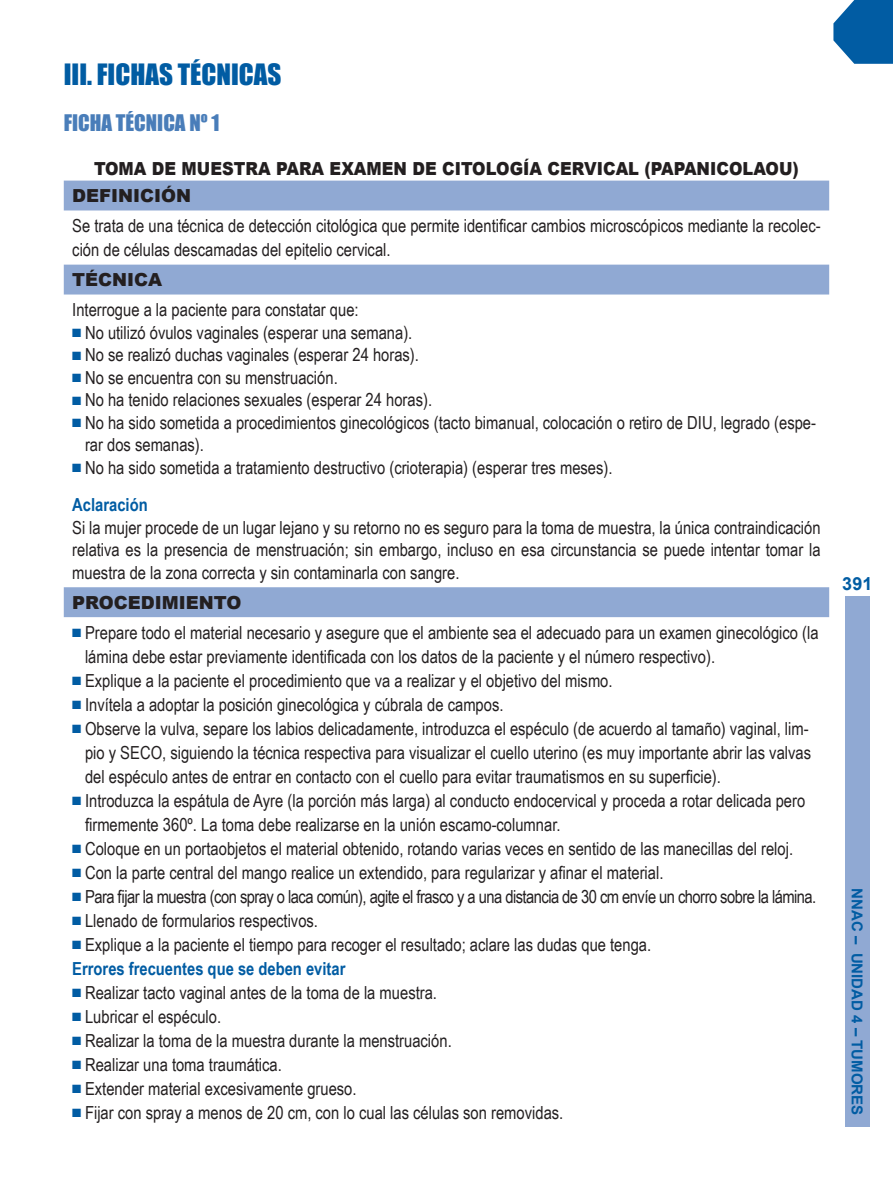
<style>
.page{position:relative;width:893px;height:1191px;background:#fff}
.page>*{position:absolute;margin:0;border:0;box-sizing:border-box;transform-origin:0 0}
.t1{font:27px "Impact";color:#015ca3}
.t2{font:21px "Impact";color:#497db9}
.t3{font:18px/24px "Arial Narrow";color:#231f20}
.t4{font:18px "Arial Narrow";letter-spacing:-.03em;color:#231f20}
.t5{font:900 18px/27.5px "Arial";color:#231f20;scale:.9 1}
.t6{font:900 18px "Arial";color:#231f20}
.t7{font:700 18px "Arial";color:#015ca3}
.t8{font:700 15px "Arial";color:#015ca3}
.s1{color:#015ca3}
.s2{font-weight:700;color:#015ca3}
</style>
<div class="page">
<div style="left:845px;top:596px;width:24px;height:531px;background:#90a9d3"></div>
<svg style="left:833px;top:0;width:60px;height:64px;background:#2372af"></svg>
<svg style="left:64px;top:181px;width:765px;height:436px"></svg>
<h1 class="t1" style="left:64px;top:54px;width:219px">III. FICHAS TÉCNICAS</h1>
<p class="t2" style="left:64px;top:106px;width:157px">FICHA TÉCNICA Nº 1</p>
<p class="t5" style="left:72px;top:154px;width:809px;text-indent:22px">TOMA DE MUESTRA PARA EXAMEN DE CITOLOGÍA CERVICAL (PAPANICOLAOU)<br>DEFINICIÓN</p>
<p class="t3" style="left:72px;top:213px;width:750px">Se trata de una técnica de detección citológica que permite identificar cambios microscópicos mediante la recolec&shy;ción de células descamadas del epitelio cervical.</p>
<p class="t6" style="left:72px;top:266px;width:91px">TÉCNICA</p>
<p class="t3" style="left:72px;top:297px;width:288px">Interrogue a la paciente para constatar que:</p>
<p class="t3" style="left:72px;top:320px;width:342px"><span class="s1">■</span> No utilizó óvulos vaginales (esperar una semana).</p>
<p class="t3" style="left:72px;top:342px;width:348px"><span class="s1">■</span> No se realizó duchas vaginales (esperar 24 horas).</p>
<p class="t3" style="left:72px;top:365px;width:267px"><span class="s1">■</span> No se encuentra con su menstruación.</p>
<p class="t3" style="left:72px;top:387px;width:361px"><span class="s1">■</span> No ha tenido relaciones sexuales (esperar 24 horas).</p>
<p class="t3" style="left:85px;top:410px;width:733px;line-height:22.5px;text-indent:-13px"><span class="s1">■</span> No ha sido sometida a procedimientos ginecológicos (tacto bimanual, colocación o retiro de DIU, legrado (espe&shy;rar dos semanas).</p>
<p class="t3" style="left:72px;top:448px;width:542px;line-height:37.5px"><span class="s1">■</span> No ha sido sometida a tratamiento destructivo (crioterapia) (esperar tres meses).<br><span class="s2">Aclaración</span></p>
<p class="t3" style="left:72px;top:515px;width:750px;line-height:22.5px;text-align:justify">Si la mujer procede de un lugar lejano y su retorno no es seguro para la toma de muestra, la única contraindicación relativa es la presencia de menstruación; sin embargo, incluso en esa circunstancia se puede intentar tomar la muestra de la zona correcta y sin contaminarla con sangre.</p>
<p class="t6" style="left:72px;top:589px;width:171px">PROCEDIMIENTO</p>
<p class="t3" style="left:85px;top:620px;width:735px;text-indent:-13px"><span class="s1">■</span> Prepare todo el material necesario y asegure que el ambiente sea el adecuado para un examen ginecológico (la lámina debe estar previamente identificada con los datos de la paciente y el número respectivo).</p>
<p class="t3" style="left:72px;top:668px;width:542px"><span class="s1">■</span> Explique a la paciente el procedimiento que va a realizar y el objetivo del mismo.</p>
<p class="t3" style="left:72px;top:692px;width:433px"><span class="s1">■</span> Invítela a adoptar la posición ginecológica y cúbrala de campos.</p>
<p class="t3" style="left:85px;top:716px;width:728px;text-indent:-13px"><span class="s1">■</span> Observe la vulva, separe los labios delicadamente, introduzca el espéculo (de acuerdo al tamaño) vaginal, lim&shy;pio y SECO, siguiendo la técnica respectiva para visualizar el cuello uterino (es muy importante abrir las valvas del espéculo antes de entrar en contacto con el cuello para evitar traumatismos en su superficie).</p>
<p class="t3" style="left:85px;top:788px;width:722px;text-indent:-13px"><span class="s1">■</span> Introduzca la espátula de Ayre (la porción más larga) al conducto endocervical y proceda a rotar delicada pero firmemente 360º. La toma debe realizarse en la unión escamo-columnar.</p>
<p class="t3" style="left:72px;top:836px;width:722px"><span class="s1">■</span> Coloque en un portaobjetos el material obtenido, rotando varias veces en sentido de las manecillas del reloj.</p>
<p class="t3" style="left:72px;top:860px;width:593px"><span class="s1">■</span> Con la parte central del mango realice un extendido, para regularizar y afinar el material.</p>
<p class="t4" style="left:72px;top:883px;width:746px"><span class="s1">■</span> Para fijar la muestra (con spray o laca común), agite el frasco y a una distancia de 30 cm envíe un chorro sobre la lámina.</p>
<p class="t3" style="left:72px;top:908px;width:247px"><span class="s1">■</span> Llenado de formularios respectivos.</p>
<p class="t3" style="left:72px;top:932px;width:580px"><span class="s1">■</span> Explique a la paciente el tiempo para recoger el resultado; aclare las dudas que tenga.<br><span class="s2">Errores frecuentes que se deben evitar</span></p>
<p class="t3" style="left:72px;top:980px;width:366px"><span class="s1">■</span> Realizar tacto vaginal antes de la toma de la muestra.</p>
<p class="t3" style="left:72px;top:1004px;width:150px"><span class="s1">■</span> Lubricar el espéculo.</p>
<p class="t3" style="left:72px;top:1028px;width:381px"><span class="s1">■</span> Realizar la toma de la muestra durante la menstruación.</p>
<p class="t3" style="left:72px;top:1052px;width:211px"><span class="s1">■</span> Realizar una toma traumática.</p>
<p class="t3" style="left:72px;top:1076px;width:286px"><span class="s1">■</span> Extender material excesivamente grueso.</p>
<p class="t3" style="left:72px;top:1100px;width:493px"><span class="s1">■</span> Fijar con spray a menos de 20 cm, con lo cual las células son removidas.</p>
<p class="t7" style="left:842px;top:571px;width:32px">391</p>
<p class="t8" style="left:867px;top:888px;width:228px;rotate:90deg">NNAC – UNIDAD 4 – TUMORES</p>
</div>
